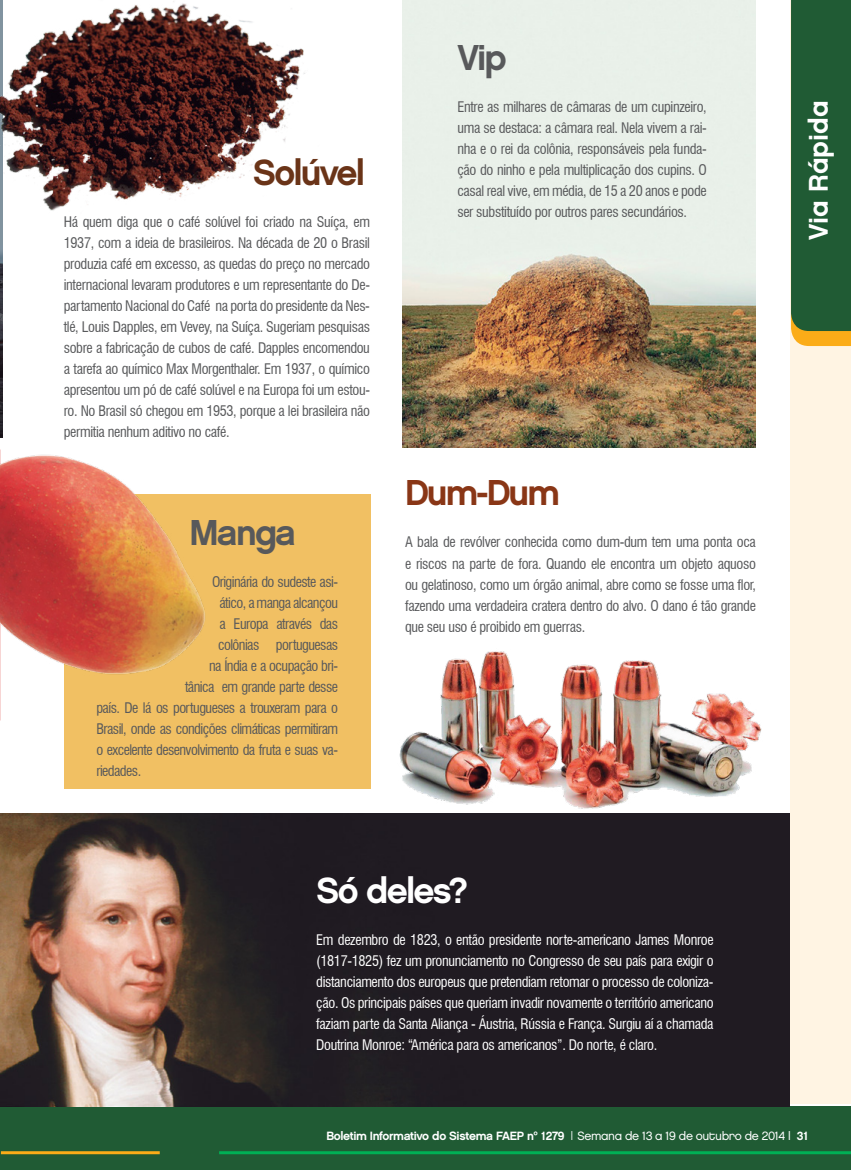
<style>
.page{position:relative;width:851px;height:1170px;background:#fff}
.page>*{position:absolute;margin:0;border:0;box-sizing:border-box;transform-origin:0 0}
.t1{font:36px "Chalet New York Nineteen Sixty";letter-spacing:-.05em;color:#fff}
.t2{font:36px "Chalet New York Nineteen Sixty";letter-spacing:-.05em;color:#58595b}
.t3{font:36px "Chalet New York Nineteen Sixty";letter-spacing:-.055em;color:#893616}
.t4{font:36px "Chalet New York Nineteen Sixty";letter-spacing:-.05em;color:#6a3418}
.t5{font:27px "Chalet New York Nineteen Eighty";color:#fff}
.t6{font:condensed 14.25px/21px "Swiss 721 BT";letter-spacing:-.04em;color:#58595b;text-align:justify}
.t7{font:condensed 14.25px/21px "Swiss 721 BT";letter-spacing:-.025em;color:#fff;text-align:justify}
.t8{font:12px "Chalet New York Nineteen Sixty";letter-spacing:-.03em;color:#fff}
.s1{font-family:"Chalet London Nineteen Eighty"}
</style>
<div class="page">
<div style="left:0;top:1106px;width:850px;height:63px;background:#205b34"></div>
<hr style="left:1px;top:1151px;width:159px;height:3px;background:#fbac18">
<hr style="left:219px;top:1151px;width:631px;height:3px;background:#00b055">
<img style="left:402px;top:0;width:353px;height:447px">
<div style="left:64px;top:493px;width:306px;height:295px;background:#f1c063"></div>
<img style="left:1px;top:813px;width:788px;height:293px">
<img style="left:0;top:229px;width:2px;height:208px">
<img style="left:0;top:733px;width:1px;height:373px">
<div style="left:789px;top:0;width:61px;height:1103px;background:#fff4e3"></div>
<div style="left:791px;top:0;width:59px;height:346px;background:#205b34"></div>
<img style="left:0;top:449px;width:225px;height:228px">
<img style="left:0;top:0;width:305px;height:229px">
<img style="left:385px;top:651px;width:387px;height:178px">
<h1 class="t4" style="left:253px;top:151px;width:114px">Solúvel</h1>
<p class="t6" style="left:64px;top:211px;width:308px">Há quem diga que o café solúvel foi criado na Suíça, em 1937, com a ideia de brasileiros. Na década de 20 o Brasil produzia café em excesso, as quedas do preço no mercado internacional levaram produtores e um representante do De&shy;partamento Nacional do Café na porta do presidente da Nes&shy;tlé, Louis Dapples, em Vevey, na Suíça. Sugeriam pesquisas sobre a fabricação de cubos de café. Dapples encomendou a tarefa ao químico Max Morgenthaler. Em 1937, o químico apresentou um pó de café solúvel e na Europa foi um estou&shy;ro. No Brasil só chegou em 1953, porque a lei brasileira não permitia nenhum aditivo no café.</p>
<h1 class="t2" style="left:189px;top:510px;width:108px">Manga</h1>
<p class="t6" style="left:212px;top:571px;width:127px">Originária do sudeste asi-</p>
<p class="t6" style="left:219px;top:592px;width:120px">ático, a manga alcançou</p>
<p class="t6" style="left:219px;top:613px;width:120px">a Europa através das</p>
<p class="t6" style="left:218px;top:634px;width:122px">colônias portuguesas</p>
<p class="t6" style="left:209px;top:655px;width:130px">na Índia e a ocupação bri-</p>
<p class="t6" style="left:185px;top:676px;width:155px">tânica em grande parte desse</p>
<p class="t6" style="left:96px;top:697px;width:243px">país. De lá os portugueses a trouxeram para o</p>
<p class="t6" style="left:96px;top:718px;width:243px">Brasil, onde as condições climáticas permitiram</p>
<p class="t6" style="left:96px;top:739px;width:243px">o excelente desenvolvimento da fruta e suas va-</p>
<p class="t6" style="left:96px;top:760px;width:46px">riedades.</p>
<h1 class="t2" style="left:457px;top:35px;width:51px">Vip</h1>
<p class="t6" style="left:457px;top:96px;width:251px">Entre as milhares de câmaras de um cupinzeiro, uma se destaca: a câmara real. Nela vivem a rai&shy;nha e o rei da colônia, responsáveis pela funda&shy;ção do ninho e pela multiplicação dos cupins. O casal real vive, em média, de 15 a 20 anos e pode ser substituído por outros pares secundários.</p>
<h1 class="t3" style="left:405px;top:471px;width:157px">Dum-Dum</h1>
<p class="t6" style="left:405px;top:531px;width:352px">A bala de revólver conhecida como dum-dum tem uma ponta oca e riscos na parte de fora. Quando ele encontra um objeto aquoso ou gelatinoso, como um órgão animal, abre como se fosse uma flor, fazendo uma verdadeira cratera dentro do alvo. O dano é tão grande que seu uso é proibido em guerras.</p>
<h1 class="t1" style="left:316px;top:868px;width:153px">Só deles?</h1>
<p class="t7" style="left:316px;top:928px;width:399px">Em dezembro de 1823, o então presidente norte-americano James Monroe (1817-1825) fez um pronunciamento no Congresso de seu país para exigir o distanciamento dos europeus que pretendiam retomar o processo de coloniza&shy;ção. Os principais países que queriam invadir novamente o território americano faziam parte da Santa Aliança - Áustria, Rússia e França. Surgiu aí a chamada Doutrina Monroe: “América para os americanos”. Do norte, é claro.</p>
<h2 class="t5" style="left:801px;top:240px;width:141px;rotate:-90deg">Via Rápida</h2>
<p class="t8" style="left:326px;top:1128px;width:483px">Boletim Informativo do Sistema FAEP nº 1279 | <span class="s1">Semana de 13 a 19 de outubro de 2014 |</span> 31</p>
</div>
